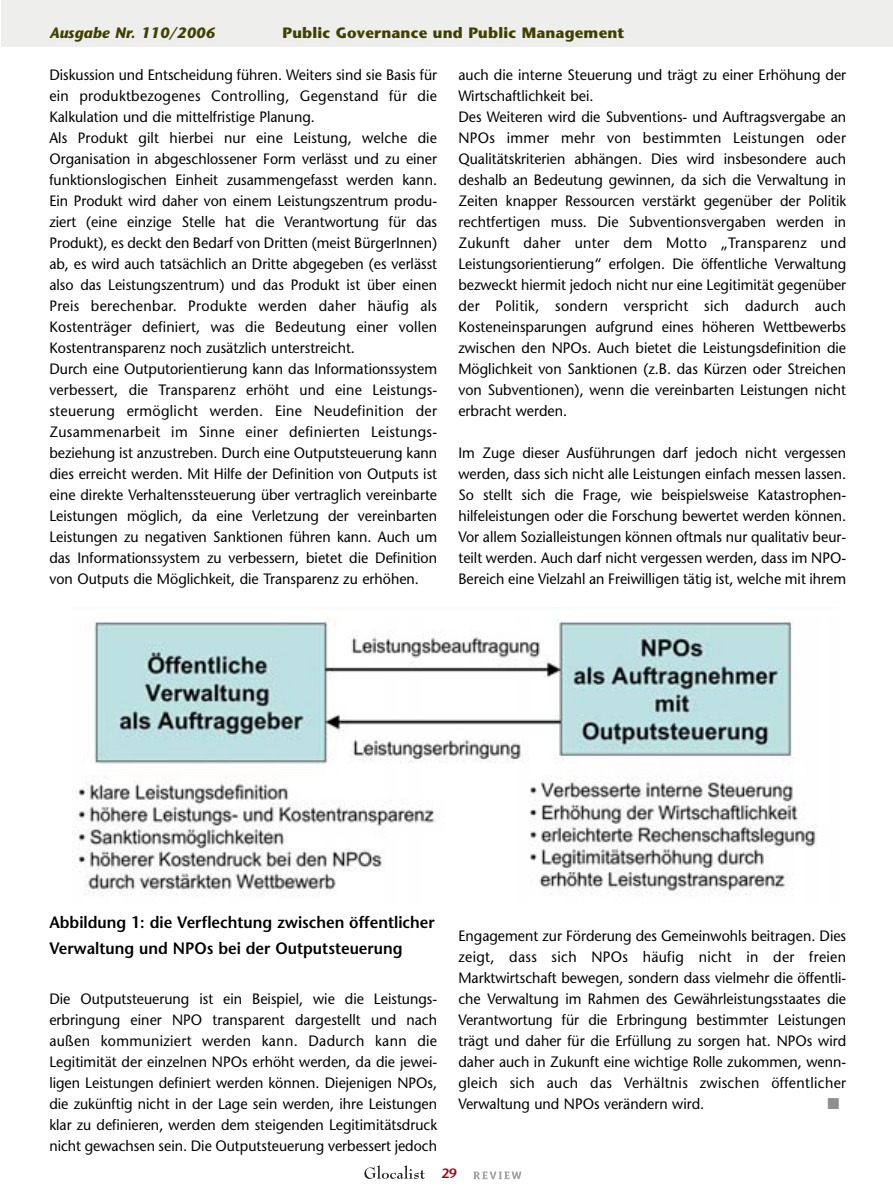
<style>
.page{position:relative;width:893px;height:1190px;background:#fff}
.page>*{position:absolute;margin:0;border:0;box-sizing:border-box;transform-origin:0 0}
.t1{font:600 16.5px/25.5px "Stone Sans";color:#000;scale:.95 1}
.t2{font:15.75px "Zapf Dingbats";color:#8f8f8f}
.t3{font:15px/21px "Stone Sans";color:#000;text-align:justify;scale:.95 1}
.t4{font:700 15px "Stone Sans";letter-spacing:.01em;color:#404000}
.t5{font:italic 700 15px "Stone Sans";color:#404000}
.t6{font:600 13.5px "Stone Sans";color:#aa000f}
</style>
<div class="page">
<div style="left:2px;top:0;width:890px;height:47px;background:#eeeeec"></div>
<svg style="left:364px;top:1165px;width:61px;height:14px"></svg>
<svg style="left:473px;top:1171px;width:48px;height:8px"></svg>
<img style="left:77px;top:618px;width:741px;height:278px">
<p class="t5" style="left:49px;top:27px;width:167px">Ausgabe Nr. 110/2006</p>
<p class="t4" style="left:282px;top:27px;width:343px">Public Governance und Public Management</p>
<p class="t3" style="left:49px;top:66px;width:409px;text-align:left">Diskussion und Entscheidung führen. Weiters sind sie Basis für ein produktbezogenes Controlling, Gegenstand für die Kalkulation und die mittelfristige Planung.<br>Als Produkt gilt hierbei nur eine Leistung, welche die Organisation in abgeschlossener Form verlässt und zu einer funktionslogischen Einheit zusammengefasst werden kann.<br>Ein Produkt wird daher von einem Leistungszentrum produ&shy;ziert (eine einzige Stelle hat die Verantwortung für das Produkt), es deckt den Bedarf von Dritten (meist BürgerInnen) ab, es wird auch tatsächlich an Dritte abgegeben (es verlässt also das Leistungszentrum) und das Produkt ist über einen Preis berechenbar. Produkte werden daher häufig als Kostenträger definiert, was die Bedeutung einer vollen Kostentransparenz noch zusätzlich unterstreicht.<br>Durch eine Outputorientierung kann das Informationssystem verbessert, die Transparenz erhöht und eine Leistungs&shy;steuerung ermöglicht werden. Eine Neudefinition der Zusammenarbeit im Sinne einer definierten Leistungs&shy;beziehung ist anzustreben. Durch eine Outputsteuerung kann dies erreicht werden. Mit Hilfe der Definition von Outputs ist eine direkte Verhaltenssteuerung über vertraglich vereinbarte Leistungen möglich, da eine Verletzung der vereinbarten Leistungen zu negativen Sanktionen führen kann. Auch um das Informationssystem zu verbessern, bietet die Definition von Outputs die Möglichkeit, die Transparenz zu erhöhen.</p>
<p class="t3" style="left:458px;top:66px;width:409px;text-align:left">auch die interne Steuerung und trägt zu einer Erhöhung der Wirtschaftlichkeit bei.<br>Des Weiteren wird die Subventions- und Auftragsvergabe an NPOs immer mehr von bestimmten Leistungen oder Qualitätskriterien abhängen. Dies wird insbesondere auch deshalb an Bedeutung gewinnen, da sich die Verwaltung in Zeiten knapper Ressourcen verstärkt gegenüber der Politik rechtfertigen muss. Die Subventionsvergaben werden in Zukunft daher unter dem Motto „Transparenz und Leistungsorientierung“ erfolgen. Die öffentliche Verwaltung bezweckt hiermit jedoch nicht nur eine Legitimität gegenüber der Politik, sondern verspricht sich dadurch auch Kosteneinsparungen aufgrund eines höheren Wettbewerbs zwischen den NPOs. Auch bietet die Leistungsdefinition die Möglichkeit von Sanktionen (z.B. das Kürzen oder Streichen von Subventionen), wenn die vereinbarten Leistungen nicht erbracht werden.</p>
<p class="t3" style="left:458px;top:444px;width:409px">Im Zuge dieser Ausführungen darf jedoch nicht vergessen werden, dass sich nicht alle Leistungen einfach messen lassen.<br>So stellt sich die Frage, wie beispielsweise Katastrophen&shy;hilfeleistungen oder die Forschung bewertet werden können.<br>Vor allem Sozialleistungen können oftmals nur qualitativ beur&shy;teilt werden. Auch darf nicht vergessen werden, dass im NPO-Bereich eine Vielzahl an Freiwilligen tätig ist, welche mit ihrem</p>
<p class="t1" style="left:49px;top:911px;width:407px">Abbildung 1: die Verflechtung zwischen öffentlicher<br>Verwaltung und NPOs bei der Outputsteuerung</p>
<p class="t3" style="left:49px;top:990px;width:409px">Die Outputsteuerung ist ein Beispiel, wie die Leistungs&shy;erbringung einer NPO transparent dargestellt und nach außen kommuniziert werden kann. Dadurch kann die Legitimität der einzelnen NPOs erhöht werden, da die jewei&shy;ligen Leistungen definiert werden können. Diejenigen NPOs, die zukünftig nicht in der Lage sein werden, ihre Leistungen klar zu definieren, werden dem steigenden Legitimitätsdruck nicht gewachsen sein. Die Outputsteuerung verbessert jedoch</p>
<p class="t3" style="left:458px;top:927px;width:409px">Engagement zur Förderung des Gemeinwohls beitragen. Dies zeigt, dass sich NPOs häufig nicht in der freien Marktwirtschaft bewegen, sondern dass vielmehr die öffentli&shy;che Verwaltung im Rahmen des Gewährleistungsstaates die Verantwortung für die Erbringung bestimmter Leistungen trägt und daher für die Erfüllung zu sorgen hat. NPOs wird daher auch in Zukunft eine wichtige Rolle zukommen, wenn&shy;gleich sich auch das Verhältnis zwischen öffentlicher Verwaltung und NPOs verändern wird.</p>
<p class="t2" style="left:827px;top:1096px;width:13px">■</p>
<p class="t6" style="left:441px;top:1168px;width:17px">29</p>
</div>
